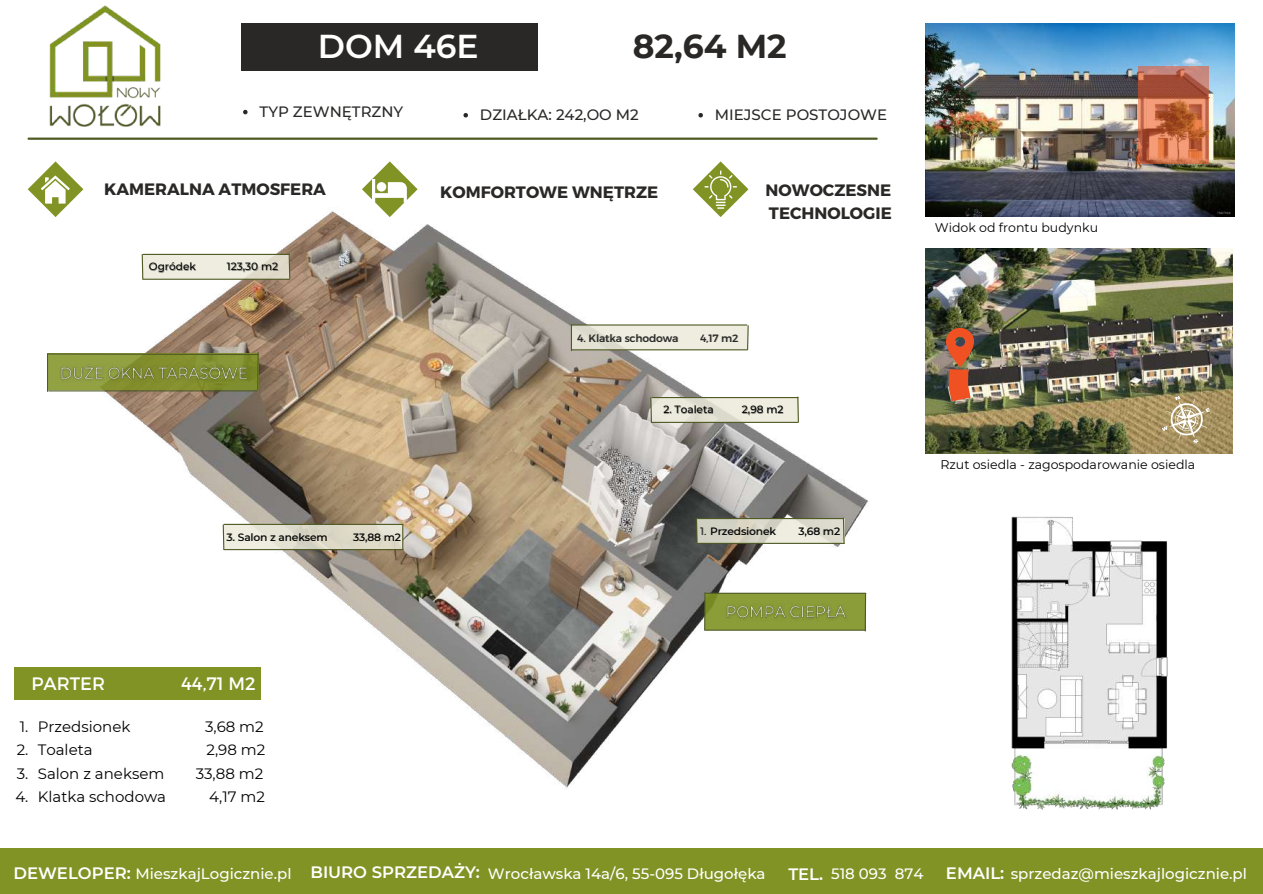
<style>
.page{position:relative;width:1263px;height:894px;background:#fff}
.page>*{position:absolute;margin:0;border:0;box-sizing:border-box;transform-origin:0 0}
.t1{font:700 33px "Montserrat";color:#292827}
.t2{font:600 33px "Montserrat";color:#fff}
.t3{font:18px "Montserrat";color:#fff}
.t4{font:700 16.5px/22.5px "Montserrat";color:#292827}
.t5{font:500 15px "Montserrat";color:#fff}
.t6{font:15px/23.5px "Montserrat";color:#000;text-align:justify}
.t7{font:500 15px "Montserrat";color:#292827}
.t8{font:12.6px "Montserrat";color:#000}
.t9{font:500 10.5px "Montserrat";color:#000}
.t10{font:10.5px "Montserrat";color:#292827}
.s1{font-weight:400;color:rgb(0 0 0/.4)}
.s2{font-weight:600;font-size:16.5px}
</style>
<div class="page">
<hr style="left:29px;top:137px;width:848px;height:3px;background:#4f5a25">
<div style="left:241px;top:24px;width:297px;height:47px;background:#292827"></div>
<img style="left:31px;top:5px;width:148px;height:133px">
<img style="left:14px;top:189px;width:970px;height:600px">
<img style="left:925px;top:23px;width:309px;height:193px">
<img style="left:925px;top:249px;width:307px;height:204px">
<svg style="left:28px;top:161px;width:55px;height:56px"></svg>
<svg style="left:362px;top:161px;width:56px;height:56px"></svg>
<svg style="left:693px;top:161px;width:55px;height:56px"></svg>
<div style="left:0;top:847px;width:1263px;height:46px;background:#809324"></div>
<div style="left:14px;top:666px;width:247px;height:33px;background:#809324"></div>
<div style="left:571px;top:325px;width:176px;height:24px;background:#ebeada"></div>
<hr style="left:571px;top:324px;width:176px;height:1px;background:#4f5a25">
<svg style="left:571px;top:324px;width:1px;height:26px"></svg>
<hr style="left:572px;top:349px;width:175px;height:1px;background:#4f5a25">
<svg style="left:746px;top:324px;width:3px;height:26px"></svg>
<div style="left:47px;top:354px;width:211px;height:36px;background:linear-gradient(to right,#93a344,#7d8a29)"></div>
<svg style="left:46px;top:353px;width:211px;height:2px"></svg>
<hr style="left:47px;top:354px;width:1px;height:37px;background:#4f5a25">
<hr style="left:49px;top:390px;width:208px;height:1px;background:#4f5a25">
<hr style="left:257px;top:352px;width:2px;height:37px;background:#4f5a25">
<svg style="left:706px;top:593px;width:159px;height:36px;background:#859635"></svg>
<hr style="left:706px;top:592px;width:160px;height:1px;background:#4f5a25">
<hr style="left:705px;top:629px;width:160px;height:1px;background:#4f5a25">
<hr style="left:865px;top:593px;width:1px;height:37px;background:#4f5a25">
<hr style="left:704px;top:592px;width:1px;height:37px;background:#4f5a25">
<svg style="left:653px;top:398px;width:144px;height:23px;background:#e8e7d9"></svg>
<hr style="left:652px;top:397px;width:146px;height:1px;background:#4f5a25">
<hr style="left:652px;top:421px;width:146px;height:2px;background:#4f5a25">
<svg style="left:650px;top:396px;width:3px;height:27px"></svg>
<svg style="left:797px;top:396px;width:2px;height:27px"></svg>
<svg style="left:698px;top:519px;width:144px;height:23px;background:#dbdacb"></svg>
<hr style="left:697px;top:518px;width:147px;height:1px;background:#4f5a25">
<svg style="left:695px;top:517px;width:3px;height:27px"></svg>
<svg style="left:842px;top:516px;width:3px;height:28px"></svg>
<svg style="left:225px;top:525px;width:177px;height:24px;background:#e1dfcf"></svg>
<hr style="left:224px;top:523px;width:179px;height:2px;background:#4f5a25">
<hr style="left:224px;top:549px;width:179px;height:1px;background:#4f5a25">
<svg style="left:222px;top:523px;width:3px;height:27px"></svg>
<svg style="left:402px;top:525px;width:1px;height:24px"></svg>
<hr style="left:698px;top:542px;width:146px;height:1px;background:#4f5a25">
<div style="left:143px;top:254px;width:147px;height:25px;background:linear-gradient(to right,#f2f2e5,#e3e0d0)"></div>
<hr style="left:143px;top:254px;width:146px;height:1px;background:#4f5a25">
<hr style="left:143px;top:278px;width:146px;height:2px;background:#4f5a25">
<svg style="left:141px;top:253px;width:3px;height:27px"></svg>
<svg style="left:288px;top:253px;width:3px;height:27px"></svg>
<img style="left:1011px;top:516px;width:157px;height:294px">
<svg style="left:946px;top:328px;width:28px;height:73px;background:#bb5c3a"></svg>
<svg style="left:1138px;top:66px;width:71px;height:98px;background:#c16b4b"></svg>
<svg style="left:1160px;top:392px;width:53px;height:53px;background:#b5a47b"></svg>
<svg style="left:463px;top:113px;width:5px;height:4px"></svg>
<svg style="left:698px;top:113px;width:5px;height:4px"></svg>
<svg style="left:243px;top:110px;width:5px;height:4px"></svg>
<img style="left:55px;top:359px;width:198px;height:28px">
<img style="left:722px;top:597px;width:129px;height:29px">
<h1 class="t2" style="left:318px;top:26px;width:162px">DOM 46E</h1>
<h1 class="t1" style="left:633px;top:26px;width:155px">82,64 M2</h1>
<p class="t7" style="left:260px;top:102px;width:145px">TYP ZEWNĘTRZNY</p>
<p class="t7" style="left:480px;top:105px;width:160px">DZIAŁKA: 242,OO M2</p>
<p class="t7" style="left:715px;top:105px;width:174px">MIEJSCE POSTOJOWE</p>
<p class="t4" style="left:104px;top:177px;width:223px">KAMERALNA ATMOSFERA</p>
<p class="t4" style="left:440px;top:180px;width:220px">KOMFORTOWE WNĘTRZE</p>
<p class="t4" style="left:766px;top:178px;width:128px">NOWOCZESNE<br>TECHNOLOGIE</p>
<p class="t9" style="left:149px;top:260px;width:49px">Ogródek</p>
<p class="t9" style="left:227px;top:260px;width:53px">123,30 m2</p>
<p class="t9" style="left:227px;top:530px;width:102px">3. Salon z aneksem</p>
<p class="t9" style="left:353px;top:530px;width:49px">33,88 m2</p>
<p class="t10" style="left:577px;top:331px;width:103px">4. Klatka schodowa</p>
<p class="t10" style="left:700px;top:331px;width:40px">4,17 m2</p>
<p class="t9" style="left:663px;top:403px;width:52px">2. Toaleta</p>
<p class="t9" style="left:742px;top:403px;width:43px">2,98 m2</p>
<p class="t9" style="left:701px;top:524px;width:77px"><span class="s1">1.</span> Przedsionek</p>
<p class="t9" style="left:798px;top:524px;width:43px">3,68 m2</p>
<p class="t8" style="left:935px;top:220px;width:165px">Widok od frontu budynku</p>
<p class="t8" style="left:940px;top:457px;width:256px">Rzut osiedla - zagospodarowanie osiedla</p>
<p class="t3" style="left:31px;top:671px;width:75px">PARTER</p>
<p class="t3" style="left:181px;top:671px;width:76px">44,71 M2</p>
<p class="t6" style="left:38px;top:714px;width:94px">Przedsionek</p>
<p class="t6" style="left:205px;top:714px;width:60px">3,68 m2</p>
<p class="t6" style="left:38px;top:737px;width:56px">Toaleta</p>
<p class="t6" style="left:207px;top:737px;width:60px">2,98 m2</p>
<p class="t6" style="left:38px;top:761px;width:128px">Salon z aneksem</p>
<p class="t6" style="left:196px;top:761px;width:69px">33,88 m2</p>
<p class="t6" style="left:38px;top:785px;width:130px">Klatka schodowa</p>
<p class="t6" style="left:209px;top:785px;width:57px">4,17 m2</p>
<p class="t6" style="left:15px;top:714px;width:15px">1.<br>2.<br>3.<br>4.</p>
<p class="t5" style="left:13px;top:864px;width:754px"><span class="s2">DEWELOPER:</span> MieszkajLogicznie.pl <span class="s2">BIURO SPRZEDAŻY:</span> Wrocławska 14a/6, 55-095 Długołęka</p>
<p class="t5" style="left:788px;top:864px;width:137px"><span class="s2">TEL.</span> 518 093 874</p>
<p class="t5" style="left:946px;top:864px;width:303px"><span class="s2">EMAIL:</span> sprzedaz@mieszkajlogicznie.pl</p>
</div>
